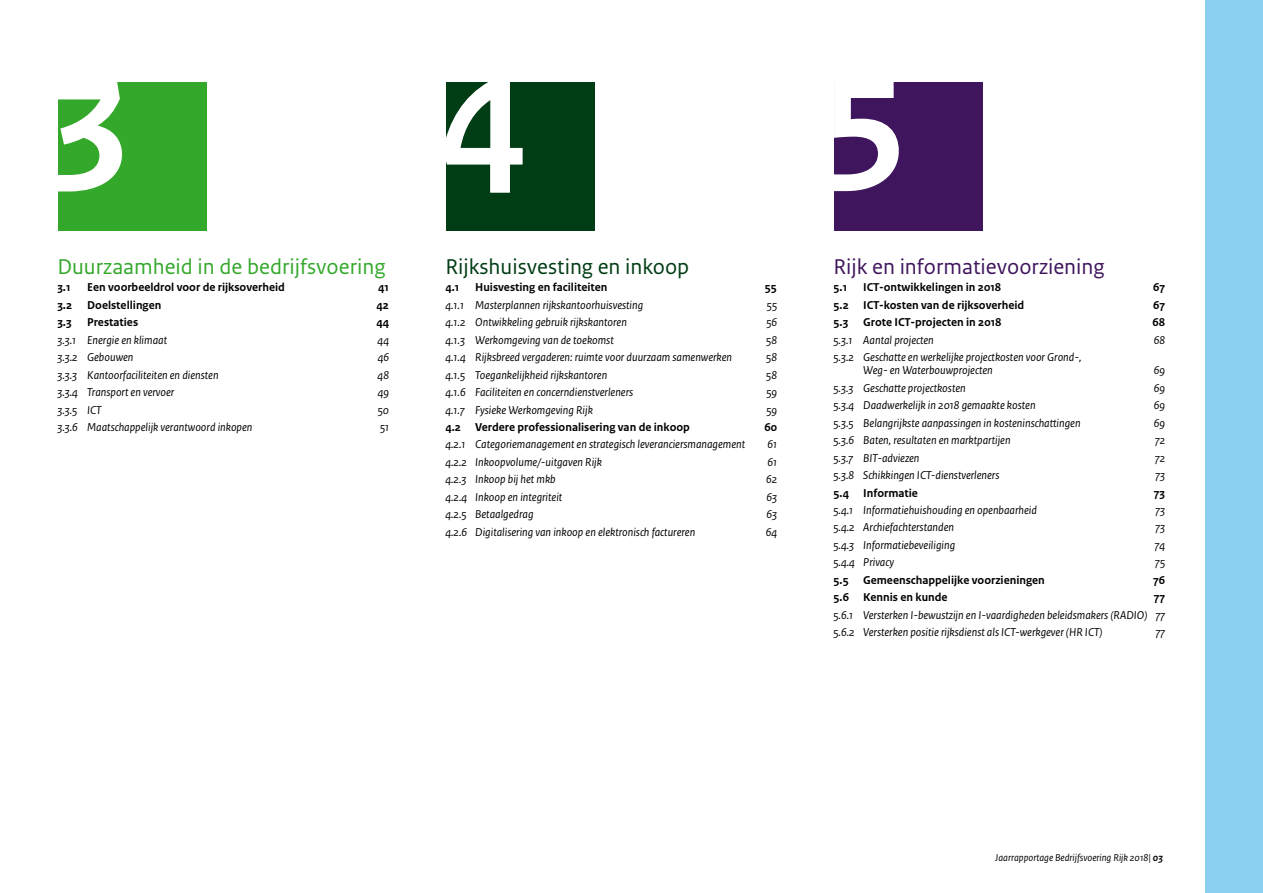
<style>
.page{position:relative;width:1263px;height:893px;background:#fff}
.page>*{position:absolute;margin:0;border:0;box-sizing:border-box;transform-origin:0 0}
.t1{font:22.5px "Rijksoverheid Sans Text";color:#34a82b}
.t2{font:22.5px "Rijksoverheid Sans Text";color:#3f155d}
.t3{font:22.5px "Rijksoverheid Sans Text";color:#003c14}
.t4{font:italic 12px/13.2px "Rijksoverheid Sans Text";color:#000}
.t5{font:700 12px "Rijksoverheid Sans Text";color:#000}
.BZK_JJR_-_Platte_tek{font:italic 10.5px "Rijksoverheid Sans Text";color:#000}
.s1{font-weight:700}
</style>
<div class="page">
<div style="left:1205px;top:0;width:58px;height:893px;background:#8cd0f0"></div>
<div style="left:58px;top:82px;width:149px;height:149px;background:#34a82b"></div>
<svg style="left:58px;top:82px;width:64px;height:109px"></svg>
<div style="left:446px;top:82px;width:149px;height:149px;background:#003c14"></div>
<svg style="left:446px;top:82px;width:77px;height:111px"></svg>
<div style="left:834px;top:82px;width:149px;height:149px;background:#3f155d"></div>
<svg style="left:834px;top:82px;width:65px;height:109px"></svg>
<p class="t1" style="left:57px;top:254px;width:330px">Duurzaamheid in de bedrijfsvoering</p>
<p class="t5" style="left:57px;top:281px;width:15px">3.1</p>
<p class="t5" style="left:87px;top:281px;width:199px">Een voorbeeldrol voor de rijksoverheid</p>
<p class="t5" style="left:378px;top:281px;width:12px">41</p>
<p class="t5" style="left:57px;top:298px;width:105px">3.2 Doelstellingen</p>
<p class="t5" style="left:377px;top:298px;width:14px">42</p>
<p class="t5" style="left:57px;top:316px;width:16px">3.3</p>
<p class="t5" style="left:87px;top:316px;width:53px">Prestaties</p>
<p class="t5" style="left:376px;top:316px;width:14px">44</p>
<p class="t4" style="left:57px;top:333px;width:111px">3.3.1 Energie en klimaat</p>
<p class="t4" style="left:378px;top:333px;width:13px">44</p>
<p class="t4" style="left:57px;top:351px;width:78px">3.3.2 Gebouwen</p>
<p class="t4" style="left:378px;top:351px;width:13px">46</p>
<p class="t4" style="left:57px;top:368px;width:163px">3.3.3 Kantoorfaciliteiten en diensten</p>
<p class="t4" style="left:378px;top:368px;width:13px">48</p>
<p class="t4" style="left:57px;top:386px;width:118px">3.3.4 Transport en vervoer</p>
<p class="t4" style="left:378px;top:386px;width:13px">49</p>
<p class="t4" style="left:57px;top:403px;width:46px">3.3.5 ICT</p>
<p class="t4" style="left:378px;top:403px;width:13px">50</p>
<p class="t4" style="left:57px;top:421px;width:197px">3.3.6 Maatschappelijk verantwoord inkopen</p>
<p class="t4" style="left:380px;top:421px;width:11px">51</p>
<p class="t3" style="left:445px;top:254px;width:245px">Rijkshuisvesting en inkoop</p>
<p class="t5" style="left:445px;top:281px;width:16px">4.1</p>
<p class="t5" style="left:475px;top:281px;width:134px">Huisvesting en faciliteiten</p>
<p class="t5" style="left:765px;top:281px;width:14px">55</p>
<p class="t4" style="left:445px;top:299px;width:199px">4.1.1 Masterplannen rijkskantoorhuisvesting</p>
<p class="t4" style="left:767px;top:299px;width:12px">55</p>
<p class="t4" style="left:445px;top:316px;width:183px">4.1.2 Ontwikkeling gebruik rijkskantoren</p>
<p class="t4" style="left:766px;top:316px;width:12px">56</p>
<p class="t4" style="left:445px;top:333px;width:170px">4.1.3 Werkomgeving van de toekomst</p>
<p class="t4" style="left:766px;top:333px;width:12px">58</p>
<p class="t4" style="left:445px;top:351px;width:288px">4.1.4 Rijksbreed vergaderen: ruimte voor duurzaam samenwerken</p>
<p class="t4" style="left:766px;top:351px;width:12px">58</p>
<p class="t4" style="left:445px;top:368px;width:163px">4.1.5 Toegankelijkheid rijkskantoren</p>
<p class="t4" style="left:766px;top:368px;width:12px">58</p>
<p class="t4" style="left:445px;top:386px;width:189px">4.1.6 Faciliteiten en concerndienstverleners</p>
<p class="t4" style="left:766px;top:386px;width:12px">59</p>
<p class="t4" style="left:445px;top:403px;width:149px">4.1.7 Fysieke Werkomgeving Rijk</p>
<p class="t4" style="left:766px;top:403px;width:12px">59</p>
<p class="t5" style="left:445px;top:420px;width:246px">4.2 Verdere professionalisering van de inkoop</p>
<p class="t5" style="left:764px;top:420px;width:14px">60</p>
<p class="t4" style="left:445px;top:438px;width:301px">4.2.1 Categoriemanagement en strategisch leveranciersmanagement</p>
<p class="t4" style="left:767px;top:438px;width:11px">61</p>
<p class="t4" style="left:445px;top:456px;width:158px">4.2.2 Inkoopvolume/-uitgaven Rijk</p>
<p class="t4" style="left:767px;top:456px;width:11px">61</p>
<p class="t4" style="left:445px;top:473px;width:112px">4.2.3 Inkoop bij het mkb</p>
<p class="t4" style="left:766px;top:473px;width:13px">62</p>
<p class="t4" style="left:445px;top:491px;width:118px">4.2.4 Inkoop en integriteit</p>
<p class="t4" style="left:766px;top:491px;width:12px">63</p>
<p class="t4" style="left:445px;top:508px;width:90px">4.2.5 Betaalgedrag</p>
<p class="t4" style="left:766px;top:508px;width:12px">63</p>
<p class="t4" style="left:445px;top:525px;width:251px">4.2.6 Digitalisering van inkoop en elektronisch factureren</p>
<p class="t4" style="left:766px;top:525px;width:13px">64</p>
<p class="t2" style="left:833px;top:254px;width:273px">Rijk en informatievoorziening</p>
<p class="t5" style="left:833px;top:281px;width:15px">5.1</p>
<p class="t5" style="left:863px;top:281px;width:139px">ICT-ontwikkelingen in 2018</p>
<p class="t5" style="left:1153px;top:281px;width:13px">67</p>
<p class="t5" style="left:833px;top:298px;width:192px">5.2 ICT-kosten van de rijksoverheid</p>
<p class="t5" style="left:1153px;top:298px;width:13px">67</p>
<p class="t5" style="left:833px;top:316px;width:170px">5.3 Grote ICT-projecten in 2018</p>
<p class="t5" style="left:1152px;top:316px;width:14px">68</p>
<p class="t4" style="left:833px;top:333px;width:102px">5.3.1 Aantal projecten</p>
<p class="t4" style="left:1154px;top:333px;width:13px">68</p>
<p class="t4" style="left:863px;top:351px;width:220px;text-indent:-30px">5.3.2 Geschatte en werkelijke projectkosten voor Grond-,<br>Weg- en Waterbouwprojecten</p>
<p class="t4" style="left:1154px;top:364px;width:13px">69</p>
<p class="t4" style="left:833px;top:382px;width:134px">5.3.3 Geschatte projectkosten</p>
<p class="t4" style="left:1154px;top:382px;width:13px">69</p>
<p class="t4" style="left:833px;top:399px;width:204px">5.3.4 Daadwerkelijk in 2018 gemaakte kosten</p>
<p class="t4" style="left:1154px;top:399px;width:13px">69</p>
<p class="t4" style="left:833px;top:416px;width:249px">5.3.5 Belangrijkste aanpassingen in kosteninschattingen</p>
<p class="t4" style="left:1154px;top:416px;width:13px">69</p>
<p class="t4" style="left:833px;top:434px;width:179px">5.3.6 Baten, resultaten en marktpartijen</p>
<p class="t4" style="left:1155px;top:434px;width:12px">72</p>
<p class="t4" style="left:833px;top:451px;width:88px">5.3.7 BIT-adviezen</p>
<p class="t4" style="left:1155px;top:451px;width:12px">72</p>
<p class="t4" style="left:833px;top:469px;width:167px">5.3.8 Schikkingen ICT-dienstverleners</p>
<p class="t4" style="left:1155px;top:469px;width:11px">73</p>
<p class="t5" style="left:833px;top:486px;width:86px">5.4 Informatie</p>
<p class="t5" style="left:1154px;top:486px;width:13px">73</p>
<p class="t4" style="left:833px;top:504px;width:205px">5.4.1 Informatiehuishouding en openbaarheid</p>
<p class="t4" style="left:1155px;top:504px;width:11px">73</p>
<p class="t4" style="left:833px;top:521px;width:122px">5.4.2 Archiefachterstanden</p>
<p class="t4" style="left:1155px;top:521px;width:11px">73</p>
<p class="t4" style="left:833px;top:539px;width:123px">5.4.3 Informatiebeveiliging</p>
<p class="t4" style="left:1155px;top:539px;width:12px">74</p>
<p class="t4" style="left:833px;top:556px;width:62px">5.4.4 Privacy</p>
<p class="t4" style="left:1155px;top:556px;width:11px">75</p>
<p class="t5" style="left:833px;top:573px;width:213px">5.5 Gemeenschappelijke voorzieningen</p>
<p class="t5" style="left:1153px;top:573px;width:13px">76</p>
<p class="t5" style="left:833px;top:591px;width:116px">5.6 Kennis en kunde</p>
<p class="t5" style="left:1154px;top:591px;width:13px">77</p>
<p class="t4" style="left:833px;top:608px;width:333px">5.6.1 Versterken I-bewustzijn en I-vaardigheden beleidsmakers (RADIO) 77</p>
<p class="t4" style="left:833px;top:626px;width:271px">5.6.2 Versterken positie rijksdienst als ICT-werkgever (HR ICT)</p>
<p class="t4" style="left:1156px;top:626px;width:11px">77</p>
<p class="BZK_JJR_-_Platte_tek" style="left:995px;top:852px;width:169px">Jaarrapportage Bedrijfsvoering Rijk 2018| <span class="s1">03</span></p>
</div>
